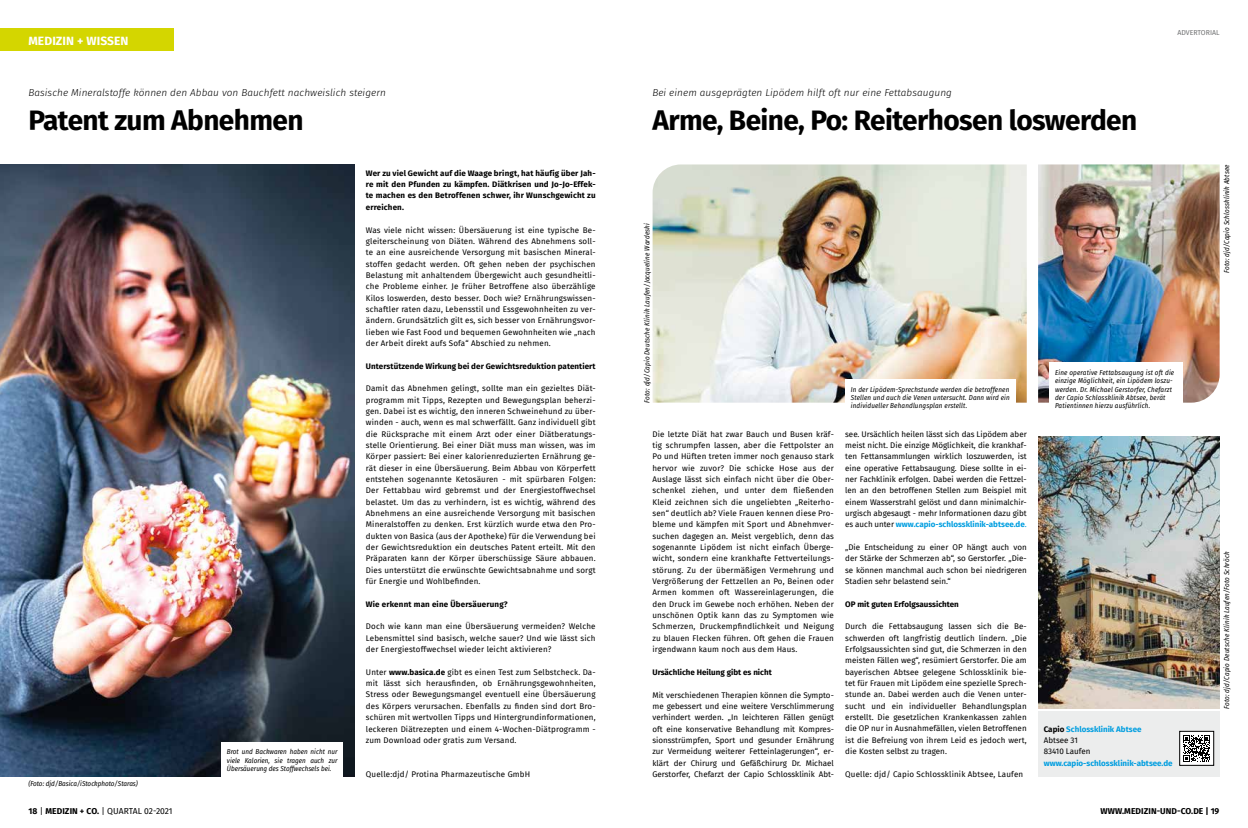
<style>
.page{position:relative;width:1248px;height:828px;background:#fff}
.page>*{position:absolute;margin:0;border:0;box-sizing:border-box;transform-origin:0 0}
.t1{font:700 28px "Fira Sans";letter-spacing:-.02em;color:#000}
.t2{font:700 12px "Fira Sans";letter-spacing:.01em;color:#fff}
.t3{font:italic 300 10px "Fira Sans";letter-spacing:.01em;color:#000}
.t4{font:8.5px "Fira Sans";letter-spacing:-.005em;color:#000}
.t5{font:700 8.5px "Fira Sans";letter-spacing:.01em;color:#000}
.t6{font:8px/11.3px "Fira Sans";letter-spacing:.02em;color:#000;text-align:justify}
.t7{font:700 8px/11.3px "Fira Sans";letter-spacing:.01em;color:#000;text-align:justify}
.t8{font:700 8px/11.3px "Fira Sans";color:#009ee0}
.t9{font:italic 7px/8.4px "Fira Sans Condensed";letter-spacing:.02em;color:#000;text-align:justify}
.t10{font:italic 7px "Fira Sans Condensed";color:#000}
.t11{font:7px "Fira Sans";color:#707172}
.s1{font-weight:700}
.s2{font-weight:700;color:#009ee0}
.s3{color:#009ee0}
.s4{color:#000}
.s5{font-weight:400;color:#000}
</style>
<div class="page">
<img style="left:0;top:164px;width:354px;height:613px">
<div style="left:221px;top:742px;width:122px;height:35px;background:#fff"></div>
<div style="left:1037px;top:711px;width:182px;height:66px;background:#eceded"></div>
<img style="left:1038px;top:437px;width:181px;height:272px">
<img style="left:1038px;top:164px;width:181px;height:239px">
<img style="left:652px;top:164px;width:374px;height:239px">
<div style="left:845px;top:379px;width:170px;height:35px;background:#fff"></div>
<div style="left:1049px;top:362px;width:133px;height:52px;background:#fff"></div>
<div style="left:1179px;top:731px;width:34px;height:34px;background:#fff"></div>
<svg style="left:1183px;top:735px;width:26px;height:27px"></svg>
<div style="left:1179px;top:731px;width:34px;height:34px;border:1px solid #000"></div>
<div style="left:0;top:28px;width:173px;height:23px;background:#d4d600"></div>
<h2 class="t2" style="left:28px;top:31px;width:102px">MEDIZIN + WISSEN</h2>
<p class="t3" style="left:28px;top:86px;width:359px">Basische Mineralstoffe können den Abbau von Bauchfett nachweislich steigern</p>
<h1 class="t1" style="left:28px;top:97px;width:277px">Patent zum Abnehmen</h1>
<p class="t10" style="left:28px;top:778px;width:111px">(Foto: djd/Basica/iStockphoto/Staras)</p>
<p class="t4" style="left:29px;top:804px;width:145px"><span class="s1">18</span> | <span class="s1">MEDIZIN + CO.</span> | QUARTAL 02-2021</p>
<p class="t9" style="left:227px;top:747px;width:112px">Brot und Backwaren haben nicht nur viele Kalorien, sie tragen auch zur Übersäuerung des Stoffwechsels bei.</p>
<p class="t7" style="left:366px;top:167px;width:231px">Wer zu viel Gewicht auf die Waage bringt, hat häufig über Jah&shy;re mit den Pfunden zu kämpfen. Diätkrisen und Jo-Jo-Effek&shy;te machen es den Betroffenen schwer, ihr Wunschgewicht zu erreichen.</p>
<p class="t6" style="left:366px;top:224px;width:231px">Was viele nicht wissen: Übersäuerung ist eine typische Be&shy;gleiterscheinung von Diäten. Während des Abnehmens soll&shy;te an eine ausreichende Versorgung mit basischen Mineral&shy;stoffen gedacht werden. Oft gehen neben der psychischen Belastung mit anhaltendem Übergewicht auch gesundheitli&shy;che Probleme einher. Je früher Betroffene also überzählige Kilos loswerden, desto besser. Doch wie? Ernährungswissen&shy;schaftler raten dazu, Lebensstil und Essgewohnheiten zu ver&shy;ändern. Grundsätzlich gilt es, sich besser von Ernährungsvor&shy;lieben wie Fast Food und bequemen Gewohnheiten wie „nach der Arbeit direkt aufs Sofa“ Abschied zu nehmen.</p>
<p class="t7" style="left:366px;top:359px;width:231px">Unterstützende Wirkung bei der Gewichtsreduktion patentiert</p>
<p class="t6" style="left:366px;top:383px;width:231px">Damit das Abnehmen gelingt, sollte man ein gezieltes Diät&shy;programm mit Tipps, Rezepten und Bewegungsplan beherzi&shy;gen. Dabei ist es wichtig, den inneren Schweinehund zu über&shy;winden - auch, wenn es mal schwerfällt. Ganz individuell gibt die Rücksprache mit einem Arzt oder einer Diätberatungs&shy;stelle Orientierung. Bei einer Diät muss man wissen, was im Körper passiert: Bei einer kalorienreduzierten Ernährung ge&shy;rät dieser in eine Übersäuerung. Beim Abbau von Körperfett entstehen sogenannte Ketosäuren - mit spürbaren Folgen:<br>Der Fettabbau wird gebremst und der Energiestoffwechsel belastet. Um das zu verhindern, ist es wichtig, während des Abnehmens an eine ausreichende Versorgung mit basischen Mineralstoffen zu denken. Erst kürzlich wurde etwa den Pro&shy;dukten von Basica (aus der Apotheke) für die Verwendung bei der Gewichtsreduktion ein deutsches Patent erteilt. Mit den Präparaten kann der Körper überschüssige Säure abbauen.<br>Dies unterstützt die erwünschte Gewichtsabnahme und sorgt für Energie und Wohlbefinden.</p>
<p class="t7" style="left:366px;top:598px;width:143px">Wie erkennt man eine Übersäuerung?</p>
<p class="t6" style="left:366px;top:621px;width:231px">Doch wie kann man eine Übersäuerung vermeiden? Welche Lebensmittel sind basisch, welche sauer? Und wie lässt sich der Energiestoffwechsel wieder leicht aktivieren?</p>
<p class="t6" style="left:366px;top:666px;width:231px">Unter <span class="s1">www.basica.de</span> gibt es einen Test zum Selbstcheck. Da&shy;mit lässt sich herausfinden, ob Ernährungsgewohnheiten, Stress oder Bewegungsmangel eventuell eine Übersäuerung des Körpers verursachen. Ebenfalls zu finden sind dort Bro&shy;schüren mit wertvollen Tipps und Hintergrundinformationen, leckeren Diätrezepten und einem 4-Wochen-Diätprogramm - zum Download oder gratis zum Versand.</p>
<p class="t6" style="left:366px;top:768px;width:166px">Quelle:djd/ Protina Pharmazeutische GmbH</p>
<p class="t3" style="left:652px;top:86px;width:301px">Bei einem ausgeprägten Lipödem hilft oft nur eine Fettabsaugung</p>
<h1 class="t1" style="left:652px;top:97px;width:486px">Arme, Beine, Po: Reiterhosen loswerden</h1>
<p class="t11" style="left:1177px;top:27px;width:44px">ADVERTORIAL</p>
<p class="t9" style="left:642px;top:403px;width:181px;rotate:-90deg">Foto: djd/Capio Deutsche Klinik Laufen/Jacqueline Wardeski</p>
<p class="t6" style="left:652px;top:428px;width:183px">Die letzte Diät hat zwar Bauch und Busen kräf&shy;tig schrumpfen lassen, aber die Fettpolster an Po und Hüften treten immer noch genauso stark hervor wie zuvor? Die schicke Hose aus der Auslage lässt sich einfach nicht über die Ober&shy;schenkel ziehen, und unter dem fließenden Kleid zeichnen sich die ungeliebten „Reiterho&shy;sen“ deutlich ab? Viele Frauen kennen diese Pro&shy;bleme und kämpfen mit Sport und Abnehmver&shy;suchen dagegen an. Meist vergeblich, denn das sogenannte Lipödem ist nicht einfach Überge&shy;wicht, sondern eine krankhafte Fettverteilungs&shy;störung. Zu der übermäßigen Vermehrung und Vergrößerung der Fettzellen an Po, Beinen oder Armen kommen oft Wassereinlagerungen, die den Druck im Gewebe noch erhöhen. Neben der unschönen Optik kann das zu Symptomen wie Schmerzen, Druckempfindlichkeit und Neigung zu blauen Flecken führen. Oft gehen die Frauen irgendwann kaum noch aus dem Haus.</p>
<p class="t7" style="left:652px;top:666px;width:121px">Ursächliche Heilung gibt es nicht</p>
<p class="t6" style="left:652px;top:689px;width:183px">Mit verschiedenen Therapien können die Sympto&shy;me gebessert und eine weitere Verschlimmerung verhindert werden. „In leichteren Fällen genügt oft eine konservative Behandlung mit Kompres&shy;sionsstrümpfen, Sport und gesunder Ernährung zur Vermeidung weiterer Fetteinlagerungen“, er&shy;klärt der Chirurg und Gefäßchirurg Dr. Michael Gerstorfer, Chefarzt der Capio Schlossklinik Abt-</p>
<p class="t9" style="left:850px;top:385px;width:160px">In der Lipödem-Sprechstunde werden die betroffenen Stellen und auch die Venen untersucht. Dann wird ein individueller Behandlungsplan erstellt.</p>
<p class="t6" style="left:845px;top:428px;width:183px">see. Ursächlich heilen lässt sich das Lipödem aber meist nicht. Die einzige Möglichkeit, die krankhaf&shy;ten Fettansammlungen wirklich loszuwerden, ist eine operative Fettabsaugung. Diese sollte in ei&shy;ner Fachklinik erfolgen. Dabei werden die Fettzel&shy;len an den betroffenen Stellen zum Beispiel mit einem Wasserstrahl gelöst und dann minimalchir&shy;urgisch abgesaugt - mehr Informationen dazu gibt es auch unter <span class="s2">www.capio-schlossklinik-abtsee.de</span><span class="s3">.</span></p>
<p class="t6" style="left:845px;top:541px;width:183px">„Die Entscheidung zu einer OP hängt auch von der Stärke der Schmerzen ab“, so Gerstorfer. „Die&shy;se können manchmal auch schon bei niedrigeren Stadien sehr belastend sein.“</p>
<p class="t7" style="left:845px;top:598px;width:115px">OP mit guten Erfolgsaussichten</p>
<p class="t6" style="left:845px;top:621px;width:183px">Durch die Fettabsaugung lassen sich die Be&shy;schwerden oft langfristig deutlich lindern. „Die Erfolgsaussichten sind gut, die Schmerzen in den meisten Fällen weg“, resümiert Gerstorfer. Die am bayerischen Abtsee gelegene Schlossklinik bie&shy;tet für Frauen mit Lipödem eine spezielle Sprech&shy;stunde an. Dabei werden auch die Venen unter&shy;sucht und ein individueller Behandlungsplan erstellt. Die gesetzlichen Krankenkassen zahlen die OP nur in Ausnahmefällen, vielen Betroffenen ist die Befreiung von ihrem Leid es jedoch wert, die Kosten selbst zu tragen.</p>
<p class="t6" style="left:845px;top:768px;width:179px">Quelle: djd/ Capio Schlossklinik Abtsee, Laufen</p>
<p class="t9" style="left:1054px;top:368px;width:121px;text-align:left">Eine operative Fettabsaugung ist oft die einzige Möglichkeit, ein Lipödem loszu&shy;werden. Dr. Michael Gerstorfer, Chefarzt der Capio Schlossklinik Abtsee, berät Patientinnen hierzu ausführlich.</p>
<p class="t9" style="left:1221px;top:273px;width:110px;rotate:-90deg">Foto: djd/Capio Schlossklinik Abtsee</p>
<p class="t8" style="left:1043px;top:722px;width:99px"><span class="s4">Capio</span> Schlossklinik Abtsee<br><span class="s5">Abtsee 31<br>83410 Laufen</span></p>
<p class="t8" style="left:1043px;top:756px;width:130px">www.capio-schlossklinik-abtsee.de</p>
<p class="t9" style="left:1221px;top:709px;width:159px;rotate:-90deg">Foto: djd/Capio Deutsche Klinik Laufen/Foto Schröck</p>
<p class="t5" style="left:1100px;top:803px;width:120px">WWW.MEDIZIN-UND-CO.DE | 19</p>
</div>
